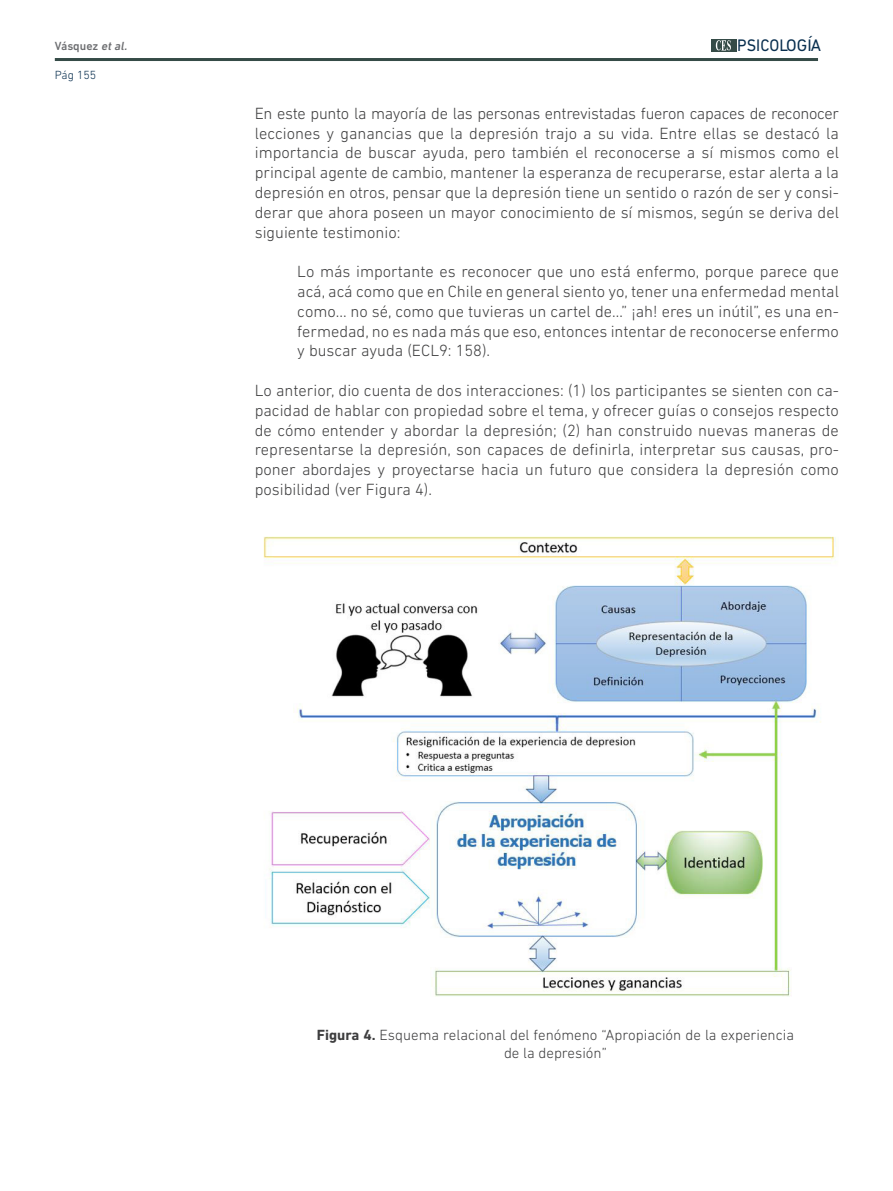
<style>
.page{position:relative;width:893px;height:1191px;background:#fff}
.page>*{position:absolute;margin:0;border:0;box-sizing:border-box;transform-origin:0 0}
.t1{font:16.95px "DIN Next LT Pro";color:#092f4f;scale:.94 1}
.Body{font:300 16.5px/19.8px "DIN Next LT Pro";color:#3e3e3f;text-align:justify}
.Body_cita{font:300 16.5px/19.8px "DIN Next LT Pro";color:#3e3e3f;text-align:justify}
.Body-2{font:300 15px/18px "DIN Next LT Pro";color:#3e3e3f;text-align:center}
.t2{font:500 12px "DIN Next LT Pro";color:#6c6d70}
.t3{font:300 12px "DIN Next LT Pro";color:#092f4f}
.s1{font-style:italic}
.s2{font-weight:700}
</style>
<div class="page">
<hr style="left:55px;top:58px;width:763px;height:3px;background:#354b47">
<div style="left:711px;top:39px;width:26px;height:13px;background:#354b47"></div>
<svg style="left:716px;top:40px;width:15px;height:11px"></svg>
<img style="left:263px;top:536px;width:574px;height:461px">
<p class="t2" style="left:55px;top:39px;width:76px">Vásquez <span class="s1">etal.</span></p>
<p class="t3" style="left:55px;top:68px;width:43px">Pág 155</p>
<p class="t1" style="left:737px;top:36px;width:91px">PSICOLOGÍA</p>
<p class="Body" style="left:255px;top:103px;width:586px">En este punto la mayoría de las personas entrevistadas fueron capaces de reconocer lecciones y ganancias que la depresión trajo a su vida. Entre ellas se destacó la importancia de buscar ayuda, pero también el reconocerse a sí mismos como el principal agente de cambio, mantener la esperanza de recuperarse, estar alerta a la depresión en otros, pensar que la depresión tiene un sentido o razón de ser y consi&shy;derar que ahora poseen un mayor conocimiento de sí mismos, según se deriva del siguiente testimonio:</p>
<p class="Body_cita" style="left:297px;top:261px;width:543px">Lo más importante es reconocer que uno está enfermo, porque parece que acá, acá como que en Chile en general siento yo, tener una enfermedad mental como... no sé, como que tuvieras un cartel de…” ¡ah! eres un inútil”, es una en&shy;fermedad, no es nada más que eso, entonces intentar de reconocerse enfermo y buscar ayuda (ECL9: 158).</p>
<p class="Body" style="left:255px;top:380px;width:586px">Lo anterior, dio cuenta de dos interacciones: (1) los participantes se sienten con ca&shy;pacidad de hablar con propiedad sobre el tema, y ofrecer guías o consejos respecto de cómo entender y abordar la depresión; (2) han construido nuevas maneras de representarse la depresión, son capaces de definirla, interpretar sus causas, pro&shy;poner abordajes y proyectarse hacia un futuro que considera la depresión como posibilidad (ver Figura 4).</p>
<p class="Body-2" style="left:317px;top:1026px;width:479px"><span class="s2">Figura 4.</span> Esquema relacional del fenómeno “Apropiación de la experiencia de la depresión”</p>
</div>
